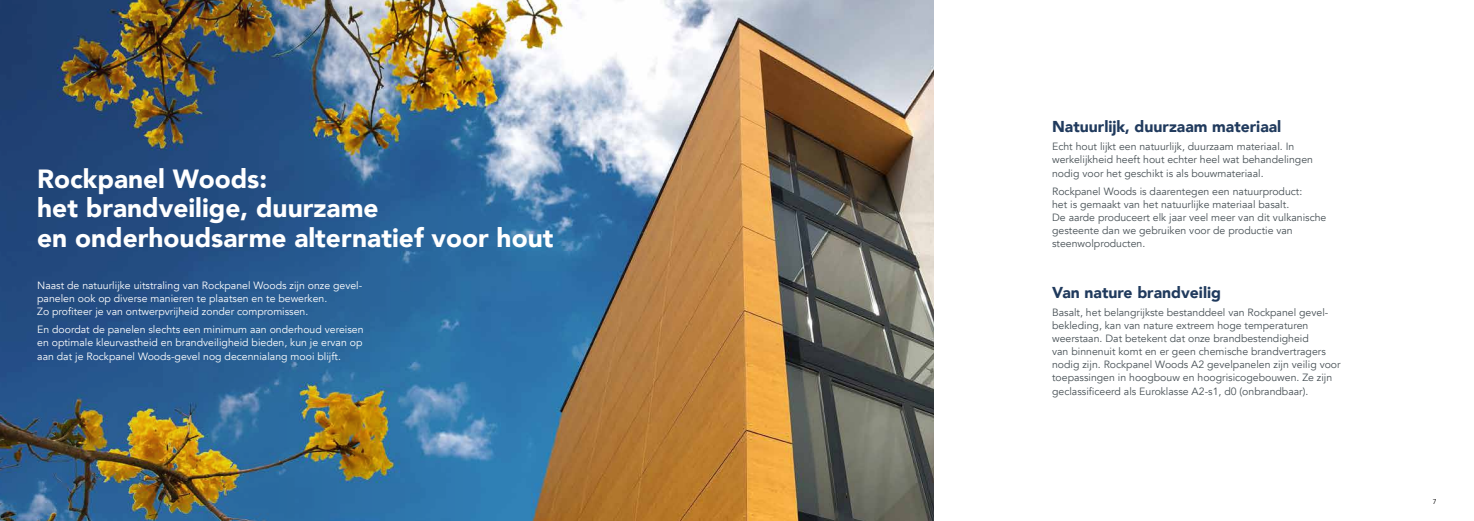
<style>
.page{position:relative;width:1474px;height:521px;background:#fff}
.page>*{position:absolute;margin:0;border:0;box-sizing:border-box;transform-origin:0 0}
.t1{font:900 26.25px/29.8px "Avenir";color:#fff}
.t2{font:900 15.75px "Avenir";color:#203a5d}
.t3{font:10.5px/13.1px "Avenir";color:#485156}
.t4{font:10.5px/13.1px "Avenir";color:#fff}
.t5{font:7px "Avenir";color:#000}
</style>
<div class="page">
<img style="left:485px;top:0;width:448px;height:521px">
<img style="left:0;top:0;width:485px;height:521px">
<h1 class="t1" style="left:37px;top:163px;width:517px">Rockpanel Woods:<br>het brandveilige, duurzame<br>en onderhoudsarme alternatief voor hout</h1>
<p class="t4" style="left:37px;top:279px;width:326px">Naast de natuurlijke uitstraling van Rockpanel Woods zijn onze gevel&shy;panelen ook op diverse manieren te plaatsen en te bewerken.<br>Zo profiteer je van ontwerpvrijheid zonder compromissen.</p>
<p class="t4" style="left:37px;top:323px;width:328px;text-align:justify">En doordat de panelen slechts een minimum aan onderhoud vereisen en optimale kleurvastheid en brandveiligheid bieden, kun je ervan op aan dat je Rockpanel Woods-gevel nog decennialang mooi blijft.</p>
<h2 class="t2" style="left:1052px;top:113px;width:231px">Natuurlijk, duurzaam materiaal</h2>
<p class="t3" style="left:1052px;top:140px;width:262px">Echt hout lijkt een natuurlijk, duurzaam materiaal. In werkelijkheid heeft hout echter heel wat behandelingen nodig voor het geschikt is als bouwmateriaal.</p>
<p class="t3" style="left:1052px;top:185px;width:276px">Rockpanel Woods is daarentegen een natuurproduct:<br>het is gemaakt van het natuurlijke materiaal basalt.<br>De aarde produceert elk jaar veel meer van dit vulkanische gesteente dan we gebruiken voor de productie van steenwolproducten.</p>
<h2 class="t2" style="left:1052px;top:279px;width:170px">Van nature brandveilig</h2>
<p class="t3" style="left:1052px;top:306px;width:290px">Basalt, het belangrijkste bestanddeel van Rockpanel gevel&shy;bekleding, kan van nature extreem hoge temperaturen weerstaan. Dat betekent dat onze brandbestendigheid<br>van binnenuit komt en er geen chemische brandvertragers nodig zijn. Rockpanel Woods A2 gevelpanelen zijn veilig voor toepassingen in hoogbouw en hoogrisicogebouwen. Ze zijn geclassificeerd als Euroklasse A2-s1, d0 (onbrandbaar).</p>
<p class="t5" style="left:1432px;top:497px;width:5px">7</p>
</div>
